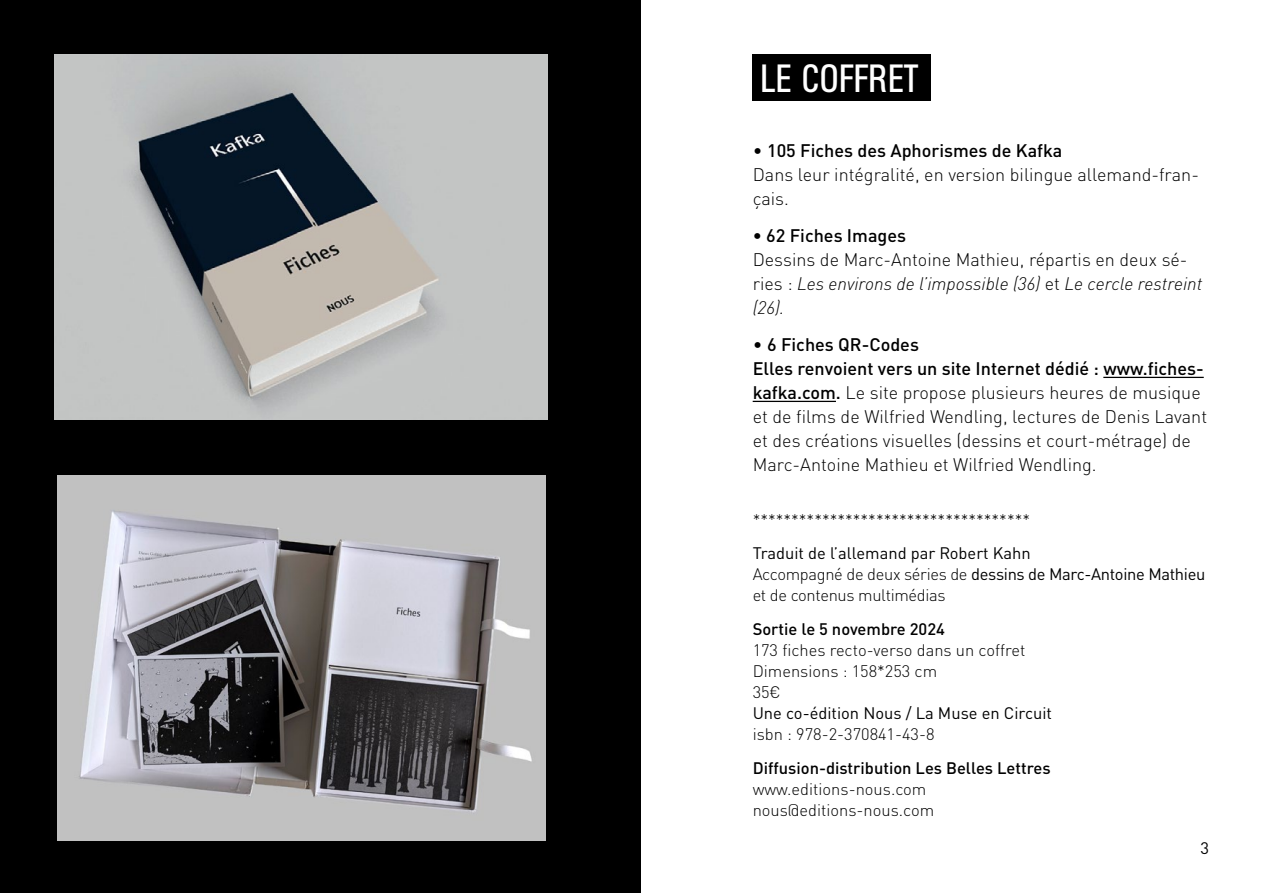
<style>
.page{position:relative;width:1263px;height:893px;background:#fff}
.page>*{position:absolute;margin:0;border:0;box-sizing:border-box;transform-origin:0 0}
.t1{font:39px "AG Buch Condensed BQ";color:#fff}
.t2{font:300 18px/24px "DIN Pro";color:#000}
.t3{font:500 18px "DIN Pro";color:#000}
.t4{font:300 16.5px/21px "DIN Pro";color:#000}
.t5{font:16.5px/21px "DIN Pro";letter-spacing:-.02em;color:#000}
.t6{font:500 16.5px "DIN Pro";color:#000}
.t7{font:16.5px "DIN Pro";color:#000}
.s1{font-weight:500}
.s2{font-style:italic}
.s3{font-weight:300}
</style>
<div class="page">
<div style="left:0;top:0;width:640px;height:893px;background:#000"></div>
<div style="left:753px;top:54px;width:178px;height:47px;background:#000"></div>
<hr style="left:1103px;top:377px;width:101px;height:1px;background:#000">
<hr style="left:753px;top:401px;width:83px;height:1px;background:#000">
<img style="left:55px;top:54px;width:493px;height:366px">
<img style="left:58px;top:475px;width:487px;height:366px">
<h1 class="t1" style="left:760px;top:56px;width:160px">LE COFFRET</h1>
<p class="t2" style="left:753px;top:137px;width:448px">• <span class="s1">105 Fiches des Aphorismes de Kafka<br></span>Dans leur intégralité, en version bilingue allemand-fran&shy;çais.</p>
<p class="t3" style="left:753px;top:221px;width:155px">• 62 Fiches Images</p>
<p class="t2" style="left:753px;top:246px;width:451px">Dessins de Marc-Antoine Mathieu, répartis en deux sé&shy;ries : <span class="s2">Les environs de l’impossible (36)</span> et <span class="s2">Le cercle restreint (26).</span></p>
<p class="t2" style="left:753px;top:331px;width:456px">• <span class="s1">6 Fiches QR-Codes<br>Elles renvoient vers un site Internet dédié : www.fiches&shy;kafka.com.</span> Le site propose plusieurs heures de musique et de films de Wilfried Wendling, lectures de Denis Lavant et des créations visuelles (dessins et court-métrage) de Marc-Antoine Mathieu et Wilfried Wendling.</p>
<p class="t4" style="left:753px;top:508px;width:279px">************************************</p>
<p class="t5" style="left:753px;top:541px;width:454px">Traduit de l’allemand par Robert Kahn<br><span class="s3">Accompagné de deux séries de</span> dessins de Marc-Antoine Mathieu <span class="s3">et de contenus multimédias</span></p>
<p class="t6" style="left:753px;top:616px;width:194px">Sortie le 5 novembre 2024</p>
<p class="t4" style="left:753px;top:638px;width:274px">173 fiches recto-verso dans un coffret<br>Dimensions : 158*253 cm<br>35€</p>
<p class="t7" style="left:753px;top:700px;width:301px">Une co-édition Nous / La Muse en Circuit</p>
<p class="t4" style="left:753px;top:722px;width:183px">isbn : 978-2-370841-43-8</p>
<p class="t6" style="left:753px;top:755px;width:299px">Diffusion-distribution Les Belles Lettres</p>
<p class="t4" style="left:753px;top:777px;width:183px">www.editions-nous.com nous@editions-nous.com</p>
<p class="t7" style="left:1200px;top:835px;width:10px">3</p>
</div>
